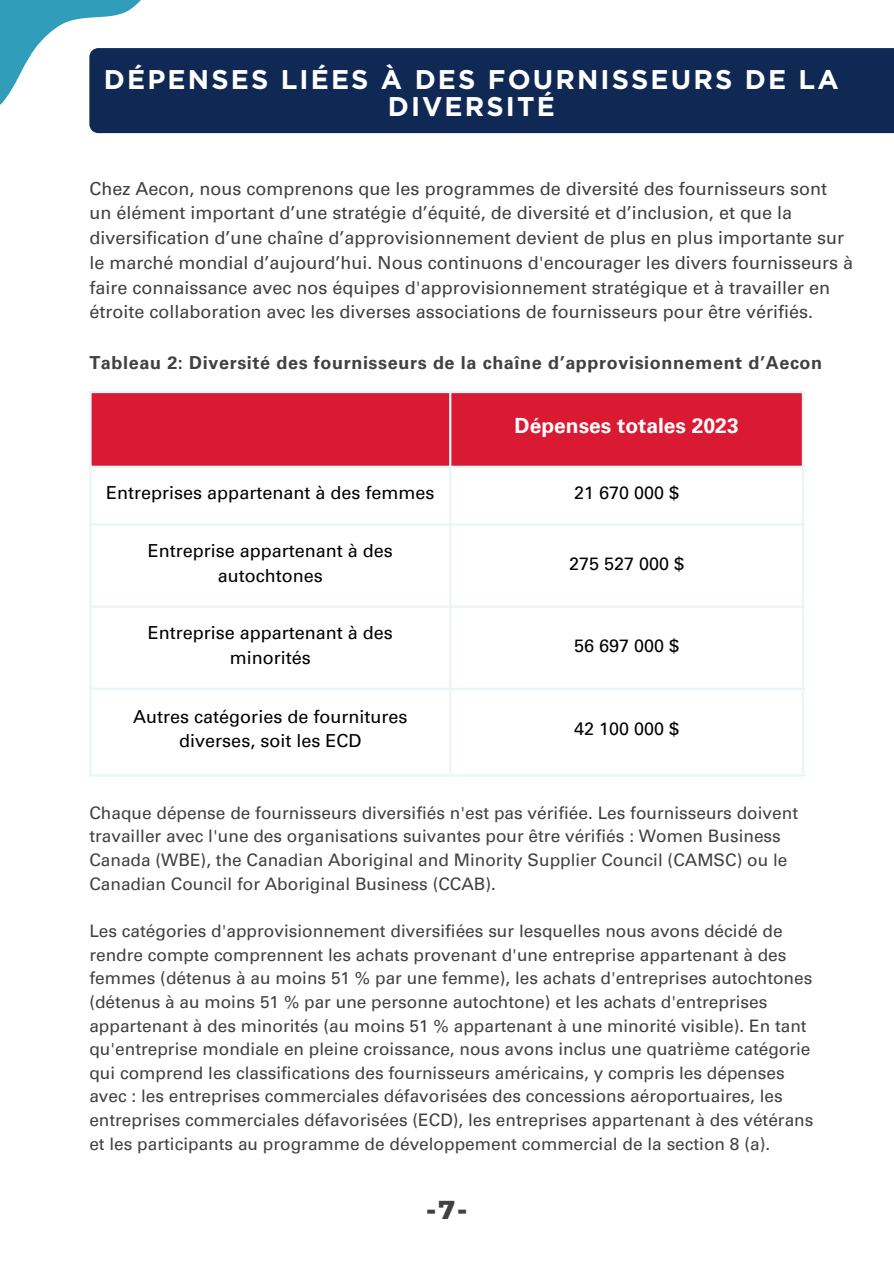
<style>
.page{position:relative;width:894px;height:1264px;background:#fff}
.page>*{position:absolute;margin:0;border:0;box-sizing:border-box;transform-origin:0 0}
.t1{font:700 27px/27px "Gotham";letter-spacing:.08em;color:#fff;text-align:center}
.t2{font:800 26.4px "Montserrat";color:#414042}
.t3{font:700 21px "Univers LT Pro 65";color:#fff}
.t4{font:18px/24.8px "Univers LT Pro 55 Roman";color:#414042}
.t5{font:18px/24.8px "Univers LT Pro 55 Roman";color:#000;text-align:center}
.t6{font:700 18px "Univers LT Pro 65";letter-spacing:.035em;color:#414042}
.t7{font:17.25px/23.7px "Univers LT Pro 55 Roman";color:#414042}
</style>
<div class="page">
<div style="left:92px;top:393px;width:709px;height:72px;background:#da1a32"></div>
<hr style="left:89px;top:393px;width:3px;height:381px;background:#eaf5f8">
<hr style="left:449px;top:393px;width:2px;height:381px;background:#eaf5f8">
<hr style="left:801px;top:393px;width:2px;height:381px;background:#eaf5f8">
<hr style="left:89px;top:391px;width:714px;height:2px;background:#eaf5f8">
<hr style="left:89px;top:465px;width:714px;height:3px;background:#eaf5f8">
<hr style="left:89px;top:523px;width:714px;height:2px;background:#eaf5f8">
<hr style="left:89px;top:605px;width:714px;height:3px;background:#eaf5f8">
<hr style="left:89px;top:687px;width:714px;height:3px;background:#eaf5f8">
<hr style="left:89px;top:774px;width:714px;height:2px;background:#eaf5f8">
<div style="left:90px;top:48px;width:803px;height:85px;background:#0f2954"></div>
<svg style="left:0;top:0;width:167px;height:128px"></svg>
<p class="t1" style="left:104px;top:67px;width:736px">DÉPENSES LIÉES À DES FOURNISSEURS DE LA<br>DIVERSITÉ</p>
<p class="t4" style="left:89px;top:178px;width:765px">Chez Aecon, nous comprenons que les programmes de diversité des fournisseurs sont un élément important d’une stratégie d’équité, de diversité et d’inclusion, et que la diversification d’une chaîne d’approvisionnement devient de plus en plus importante sur le marché mondial d’aujourd’hui. Nous continuons d'encourager les divers fournisseurs à faire connaissance avec nos équipes d'approvisionnement stratégique et à travailler en étroite collaboration avec les diverses associations de fournisseurs pour être vérifiés.</p>
<p class="t6" style="left:89px;top:356px;width:734px">Tableau 2: Diversité des fournisseurs de la chaîne d’approvisionnement d’Aecon</p>
<p class="t3" style="left:514px;top:417px;width:225px">Dépenses totales 2023</p>
<h2 class="t5" style="left:106px;top:483px;width:330px">Entreprises appartenant à des femmes</h2>
<p class="t5" style="left:574px;top:483px;width:107px">21 670 000 $</p>
<h3 class="t5" style="left:148px;top:540px;width:247px">Entreprise appartenant à des autochtones</h3>
<p class="t5" style="left:569px;top:553px;width:117px">275 527 000 $</p>
<p class="t5" style="left:148px;top:623px;width:247px">Entreprise appartenant à des minorités</p>
<p class="t5" style="left:574px;top:635px;width:107px">56 697 000 $</p>
<p class="t5" style="left:133px;top:706px;width:276px">Autres catégories de fournitures diverses, soit les ECD</p>
<p class="t5" style="left:574px;top:718px;width:107px">42 100 000 $</p>
<p class="t7" style="left:89px;top:803px;width:710px">Chaque dépense de fournisseurs diversifiés n'est pas vérifiée. Les fournisseurs doivent travailler avec l'une des organisations suivantes pour être vérifiés : Women Business Canada (WBE), the Canadian Aboriginal and Minority Supplier Council (CAMSC) ou le Canadian Council for Aboriginal Business (CCAB).</p>
<p class="t7" style="left:89px;top:921px;width:725px">Les catégories d'approvisionnement diversifiées sur lesquelles nous avons décidé de rendre compte comprennent les achats provenant d'une entreprise appartenant à des femmes (détenus à au moins 51 % par une femme), les achats d'entreprises autochtones (détenus à au moins 51 % par une personne autochtone) et les achats d'entreprises appartenant à des minorités (au moins 51 % appartenant à une minorité visible). En tant qu'entreprise mondiale en pleine croissance, nous avons inclus une quatrième catégorie qui comprend les classifications des fournisseurs américains, y compris les dépenses avec : les entreprises commerciales défavorisées des concessions aéroportuaires, les entreprises commerciales défavorisées (ECD), les entreprises appartenant à des vétérans et les participants au programme de développement commercial de la section 8 (a).</p>
<p class="t2" style="left:426px;top:1193px;width:43px">-7-</p>
</div>
